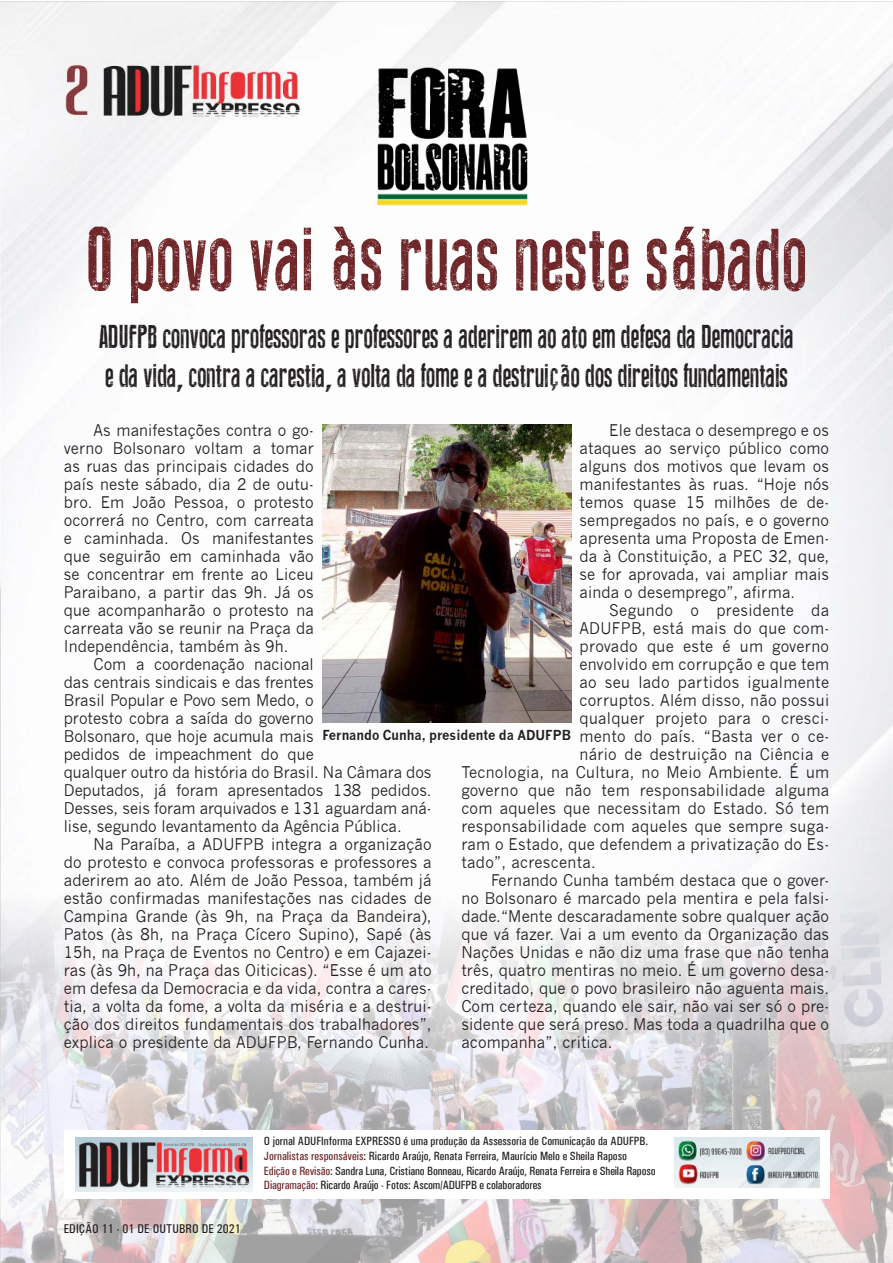
<style>
.page{position:relative;width:893px;height:1263px;background:#fff}
.page>*{position:absolute;margin:0;border:0;box-sizing:border-box;transform-origin:0 0}
.TEXTO_DO_JORNAL{font:89.55px "Press Feeling Eroded";letter-spacing:.02em;color:#6f272a;scale:.9 1}
.t1{font:33px "Press Feeling Eroded";letter-spacing:.01em;color:#231f20;scale:.9 1}
.TEXTO_DO_JORNAL-2{font:15.75px/18px "News Gothic";letter-spacing:.01em;color:#231f20;text-align:justify;scale:.95 1}
.TEXTO_DO_JORNAL-3{font:700 13.5px "News Gothic";color:#231f20;scale:.95 1}
.t2{font:500 12.75px "Univers Condensed";letter-spacing:.01em;color:#231f20}
.t3{font:500 12px "Univers Condensed";color:#231f20}
.s1{color:#6f272a}
</style>
<div class="page">
<img style="left:0;top:1px;width:892px;height:805px">
<img style="left:0;top:806px;width:893px;height:457px">
<div style="left:64px;top:1130px;width:765px;height:69px;background:#fff"></div>
<img style="left:76px;top:1137px;width:176px;height:54px">
<img style="left:675px;top:1137px;width:144px;height:50px">
<img style="left:374px;top:64px;width:157px;height:143px">
<img style="left:322px;top:424px;width:249px;height:298px">
<p class="TEXTO_DO_JORNAL" style="left:86px;top:212px;width:801px">O povo vai às ruas neste sábado</p>
<p class="t1" style="left:99px;top:320px;width:773px">ADUFPB convoca professoras e professores a aderirem ao ato em defesa da Democracia</p>
<p class="t1" style="left:105px;top:359px;width:760px">e da vida, contra a carestia, a volta da fome e a destruição dos direitos fundamentais</p>
<p class="TEXTO_DO_JORNAL-2" style="left:64px;top:421px;width:265px;text-indent:30px">As manifestações contra o go&shy;verno Bolsonaro voltam a tomar as ruas das principais cidades do país neste sábado, dia 2 de outu&shy;bro. Em João Pessoa, o protesto ocorrerá no Centro, com carreata e caminhada. Os manifestantes que seguirão em caminhada vão se concentrar em frente ao Liceu Paraibano, a partir das 9h. Já os que acompanharão o protesto na carreata vão se reunir na Praça da Independência, também às 9h.</p>
<p class="TEXTO_DO_JORNAL-2" style="left:64px;top:655px;width:389px;text-align:left;text-indent:30px">Com a coordenação nacional<br>das centrais sindicais e das frentes<br>Brasil Popular e Povo sem Medo, o<br>protesto cobra a saída do governo<br>Bolsonaro, que hoje acumula mais<br>pedidos de impeachment do que<br>qualquer outro da história do Brasil. Na Câmara dos Deputados, já foram apresentados 138 pedidos.<br>Desses, seis foram arquivados e 131 aguardam aná&shy;lise, segundo levantamento da Agência Pública.</p>
<p class="TEXTO_DO_JORNAL-2" style="left:64px;top:835px;width:389px;text-indent:30px">Na Paraíba, a ADUFPB integra a organização do protesto e convoca professoras e professores a aderirem ao ato. Além de João Pessoa, também já estão confirmadas manifestações nas cidades de Campina Grande (às 9h, na Praça da Bandeira), Patos (às 8h, na Praça Cícero Supino), Sapé (às 15h, na Praça de Eventos no Centro) e em Cajazei&shy;ras (às 9h, na Praça das Oiticicas). “Esse é um ato em defesa da Democracia e da vida, contra a cares&shy;tia, a volta da fome, a volta da miséria e a destrui&shy;ção dos direitos fundamentais dos trabalhadores”, explica o presidente da ADUFPB, Fernando Cunha.</p>
<p class="TEXTO_DO_JORNAL-2" style="left:579px;top:421px;width:264px;text-indent:30px">Ele destaca o desemprego e os ataques ao serviço público como alguns dos motivos que levam os manifestantes às ruas. “Hoje nós temos quase 15 milhões de de&shy;sempregados no país, e o governo apresenta uma Proposta de Emen&shy;da à Constituição, a PEC 32, que, se for aprovada, vai ampliar mais ainda o desemprego”, afirma.</p>
<p class="TEXTO_DO_JORNAL-2" style="left:609px;top:601px;width:233px">Segundo o presidente da</p>
<p class="TEXTO_DO_JORNAL-2" style="left:579px;top:619px;width:264px">ADUFPB, está mais do que com-</p>
<p class="TEXTO_DO_JORNAL-2" style="left:579px;top:637px;width:264px">provado que este é um governo</p>
<p class="TEXTO_DO_JORNAL-2" style="left:579px;top:655px;width:264px">envolvido em corrupção e que tem</p>
<p class="TEXTO_DO_JORNAL-2" style="left:579px;top:673px;width:264px">ao seu lado partidos igualmente</p>
<p class="TEXTO_DO_JORNAL-2" style="left:579px;top:691px;width:264px">corruptos. Além disso, não possui</p>
<p class="TEXTO_DO_JORNAL-2" style="left:579px;top:709px;width:264px">qualquer projeto para o cresci-</p>
<p class="TEXTO_DO_JORNAL-2" style="left:579px;top:727px;width:264px">mento do país. “Basta ver o ce-</p>
<p class="TEXTO_DO_JORNAL-2" style="left:579px;top:745px;width:264px">nário de destruição na Ciência e</p>
<p class="TEXTO_DO_JORNAL-2" style="left:461px;top:763px;width:389px">Tecnologia, na Cultura, no Meio Ambiente. É um</p>
<p class="TEXTO_DO_JORNAL-2" style="left:461px;top:781px;width:389px">governo que não tem responsabilidade alguma</p>
<p class="TEXTO_DO_JORNAL-2" style="left:461px;top:799px;width:389px">com aqueles que necessitam do Estado. Só tem</p>
<p class="TEXTO_DO_JORNAL-2" style="left:461px;top:817px;width:389px">responsabilidade com aqueles que sempre suga-</p>
<p class="TEXTO_DO_JORNAL-2" style="left:461px;top:835px;width:389px">ram o Estado, que defendem a privatização do Es-</p>
<p class="TEXTO_DO_JORNAL-2" style="left:461px;top:853px;width:143px">tado”, acrescenta.</p>
<p class="TEXTO_DO_JORNAL-2" style="left:461px;top:871px;width:389px;text-indent:30px">Fernando Cunha também destaca que o gover&shy;no Bolsonaro é marcado pela mentira e pela falsi&shy;dade.“Mente descaradamente sobre qualquer ação que vá fazer. Vai a um evento da Organização das Nações Unidas e não diz uma frase que não tenha três, quatro mentiras no meio. É um governo desa&shy;creditado, que o povo brasileiro não aguenta mais.<br>Com certeza, quando ele sair, não vai ser só o pre&shy;sidente que será preso. Mas toda a quadrilha que o acompanha”, critica.</p>
<p class="TEXTO_DO_JORNAL-3" style="left:322px;top:726px;width:263px">Fernando Cunha, presidente da ADUFPB</p>
<p class="t2" style="left:64px;top:1221px;width:179px">EDIÇÃO 11 - 01 DE OUTUBRO DE 2021</p>
<p class="t3" style="left:264px;top:1134px;width:386px">O jornal ADUFInforma EXPRESSO é uma produção da Assessoria de Comunicação da ADUFPB.</p>
<p class="t3" style="left:264px;top:1149px;width:365px"><span class="s1">Jornalistas responsáveis</span>: Ricardo Araújo, Renata Ferreira, Maurício Melo e Sheila Raposo</p>
<p class="t3" style="left:264px;top:1163px;width:393px"><span class="s1">Edição e Revisão</span>: Sandra Luna, Cristiano Bonneau, Ricardo Araújo, Renata Ferreira e Sheila Raposo</p>
<p class="t3" style="left:264px;top:1178px;width:279px"><span class="s1">Diagramação</span>: Ricardo Araújo - Fotos: Ascom/ADUFPB e colaboradores</p>
</div>
